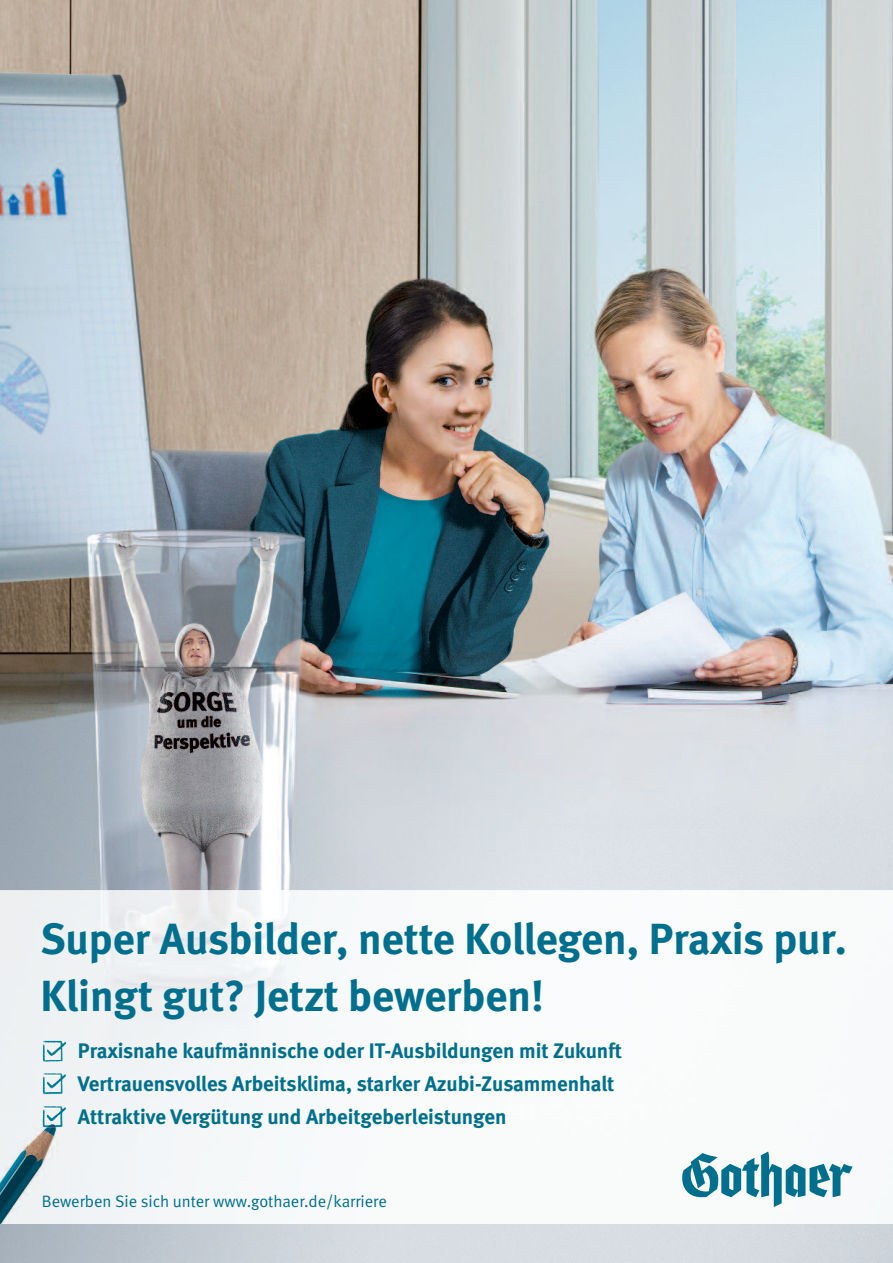
<style>
.page{position:relative;width:893px;height:1263px;background:#fff}
.page>*{position:absolute;margin:0;border:0;box-sizing:border-box;transform-origin:0 0}
.t1{font:43.5px/57px "Meta Bold LF";color:#006f8e}
.t2{font:21px/33px "Meta Bold LF";color:#006f8e}
.t3{font:16.5px "Meta Normal LF";color:#006f8e}
</style>
<div class="page">
<img style="left:0;top:0;width:893px;height:1263px">
<img style="left:0;top:890px;width:893px;height:334px">
<img style="left:42px;top:1040px;width:24px;height:22px">
<img style="left:42px;top:1073px;width:24px;height:22px">
<img style="left:42px;top:1106px;width:24px;height:9px">
<img style="left:0;top:1115px;width:68px;height:109px">
<img style="left:42px;top:1115px;width:21px;height:13px">
<svg style="left:682px;top:1151px;width:171px;height:56px"></svg>
<h1 class="t1" style="left:40px;top:914px;width:808px">Super Ausbilder, nette Kollegen, Praxis pur.<br>Klingt gut? Jetzt bewerben!</h1>
<p class="t2" style="left:78px;top:1036px;width:546px">Praxisnahe kaufmännische oder IT-Ausbildungen mit Zukunft<br>Vertrauensvolles Arbeitsklima, starker Azubi-Zusammenhalt<br>Attraktive Vergütung und Arbeitgeberleistungen</p>
<p class="t3" style="left:42px;top:1194px;width:346px">Bewerben Sie sich unter www.gothaer.de/karriere</p>
</div>
